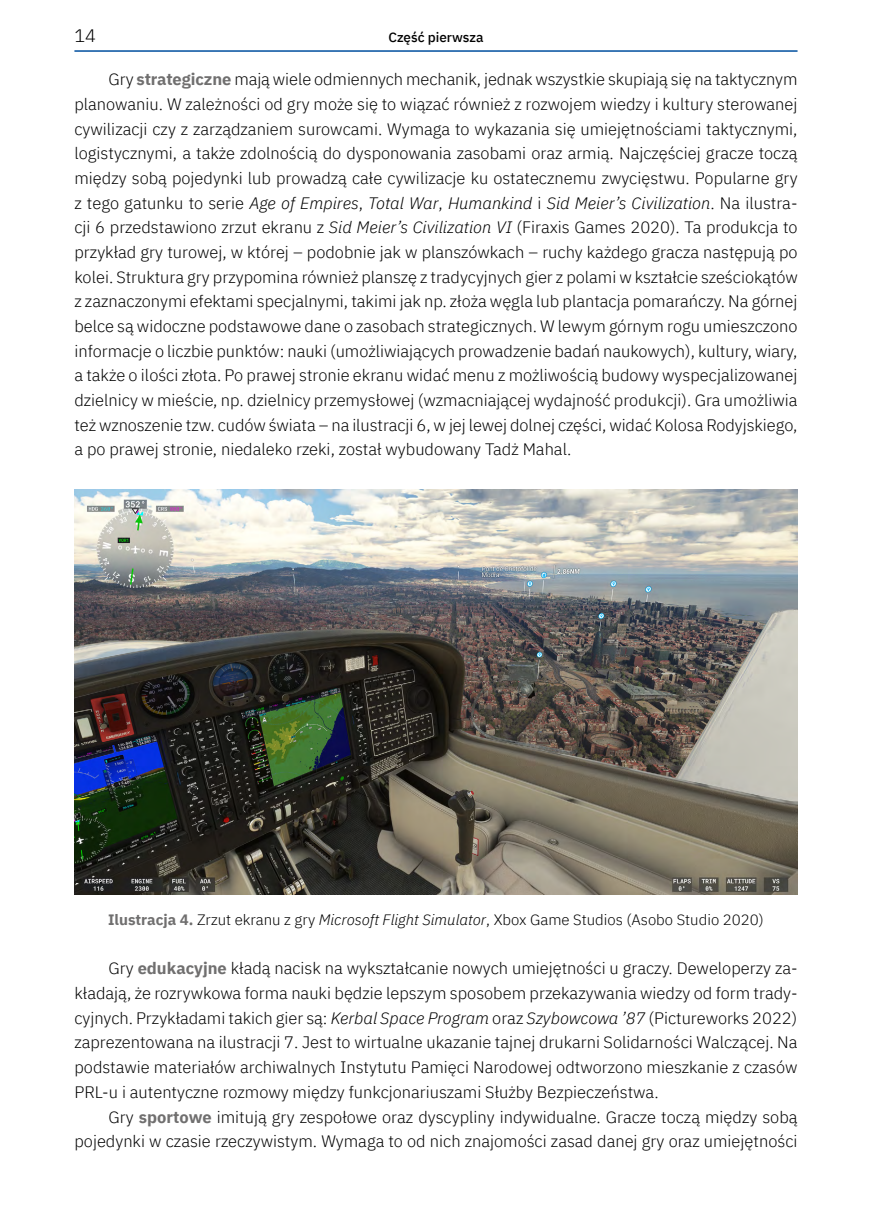
<style>
.page{position:relative;width:872px;height:1212px;background:#fff}
.page>*{position:absolute;margin:0;border:0;box-sizing:border-box;transform-origin:0 0}
.t1{font:300 18px "IBM Plex Sans";color:#000}
.t2{font:300 16.5px/24.8px "IBM Plex Sans";color:#000;text-align:justify}
.t3{font:300 15px "IBM Plex Sans";color:#000}
.t4{font:500 13.5px "IBM Plex Sans";color:#000}
.s1{font-weight:700;color:#706f6f}
.s2{font-style:italic}
</style>
<div class="page">
<hr style="left:74px;top:50px;width:723px;height:2px;background:#004f9f">
<img style="left:74px;top:490px;width:723px;height:404px">
<p class="t1" style="left:74px;top:22px;width:23px">14</p>
<p class="t4" style="left:388px;top:27px;width:96px">Część pierwsza</p>
<p class="t2" style="left:74px;top:66px;width:725px;text-indent:34px">Gry <span class="s1">strategiczne</span> mają wiele odmiennych mechanik, jednak wszystkie skupiają się na taktycznym planowaniu. W zależności od gry może się to wiązać również z rozwojem wiedzy i kultury sterowanej cywilizacji czy z zarządzaniem surowcami. Wymaga to wykazania się umiejętnościami taktycznymi, logistycznymi, a także zdolnością do dysponowania zasobami oraz armią. Najczęściej gracze toczą między sobą pojedynki lub prowadzą całe cywilizacje ku ostatecznemu zwycięstwu. Popularne gry z tego gatunku to serie <span class="s2">Age of Empires</span>, <span class="s2">Total War</span>, <span class="s2">Humankind</span> i <span class="s2">Sid Meier’s Civilization</span>. Na ilustra&shy;cji 6 przedstawiono zrzut ekranu z <span class="s2">Sid Meier’s Civilization VI</span> (Firaxis Games 2020). Ta produkcja to przykład gry turowej, w której – podobnie jak w planszówkach – ruchy każdego gracza następują po kolei. Struktura gry przypomina również planszę z tradycyjnych gier z polami w kształcie sześciokątów z zaznaczonymi efektami specjalnymi, takimi jak np. złoża węgla lub plantacja pomarańczy. Na górnej belce są widoczne podstawowe dane o zasobach strategicznych. W lewym górnym rogu umieszczono informacje o liczbie punktów: nauki (umożliwiających prowadzenie badań naukowych), kultury, wiary, a także o ilości złota. Po prawej stronie ekranu widać menu z możliwością budowy wyspecjalizowanej dzielnicy w mieście, np. dzielnicy przemysłowej (wzmacniającej wydajność produkcji). Gra umożliwia też wznoszenie tzw. cudów świata – na ilustracji 6, w jej lewej dolnej części, widać Kolosa Rodyjskiego, a po prawej stronie, niedaleko rzeki, został wybudowany Tadż Mahal.</p>
<p class="t3" style="left:108px;top:908px;width:657px"><span class="s1">Ilustracja 4.</span> Zrzut ekranu z gry <span class="s2">Microsoft Flight Simulator</span>, Xbox Game Studios (Asobo Studio 2020)</p>
<p class="t2" style="left:74px;top:955px;width:724px;text-indent:34px">Gry <span class="s1">edukacyjne</span> kładą nacisk na wykształcanie nowych umiejętności u graczy. Deweloperzy za&shy;kładają, że rozrywkowa forma nauki będzie lepszym sposobem przekazywania wiedzy od form trady&shy;cyjnych. Przykładami takich gier są: <span class="s2">Kerbal Space Program</span> oraz <span class="s2">Szybowcowa ’87</span> (Pictureworks 2022) zaprezentowana na ilustracji 7. Jest to wirtualne ukazanie tajnej drukarni Solidarności Walczącej. Na podstawie materiałów archiwalnych Instytutu Pamięci Narodowej odtworzono mieszkanie z czasów PRL-u i autentyczne rozmowy między funkcjonariuszami Służby Bezpieczeństwa.</p>
<p class="t2" style="left:74px;top:1103px;width:724px;text-align:right">Gry <span class="s1">sportowe</span> imitują gry zespołowe oraz dyscypliny indywidualne. Gracze toczą między sobą pojedynki w czasie rzeczywistym. Wymaga to od nich znajomości zasad danej gry oraz umiejętności</p>
</div>
